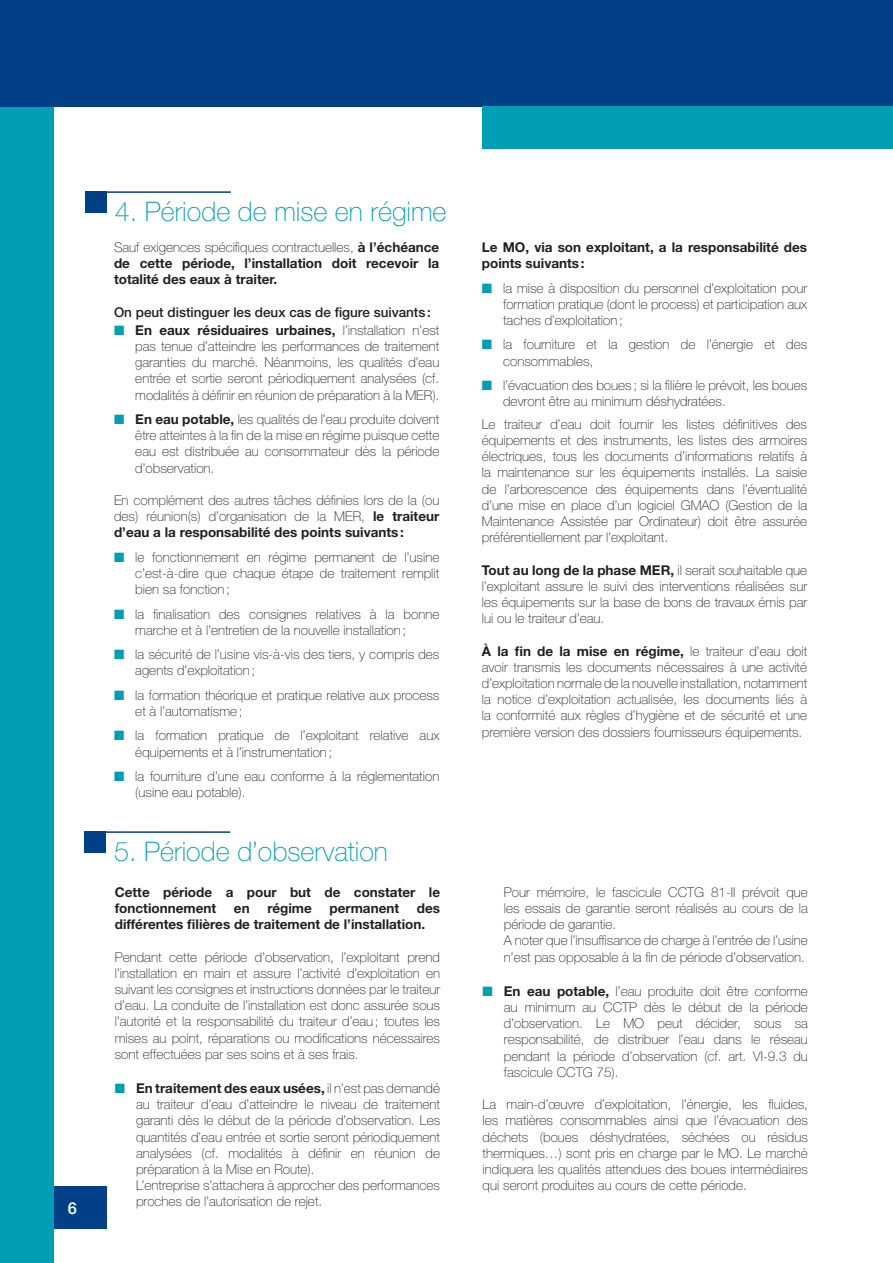
<style>
.page{position:relative;width:893px;height:1263px;background:#fff}
.page>*{position:absolute;margin:0;border:0;box-sizing:border-box;transform-origin:0 0}
.t1{font:100 27px "Helvetica Neue LT Std";color:#009eb4}
.t2{font:500 16.5px "Helvetica Neue LT Std";color:#fff}
.t3{font:100 13.5px/16.2px "Helvetica Neue LT Std";color:#231f20;text-align:justify}
.t4{font:700 13.5px/16.2px "Helvetica Neue LT Std";color:#231f20}
.t5{font:500 13.5px "Helvetica Neue LT Std";color:#231f20}
.s1{font-weight:100}
.s2{color:#009eb4}
.s3{font-weight:700}
</style>
<div class="page">
<div style="left:0;top:1186px;width:106px;height:43px;background:#014086"></div>
<div style="left:0;top:93px;width:53px;height:1170px;background:#009eb4"></div>
<div style="left:0;top:0;width:893px;height:106px;background:#014086"></div>
<div style="left:483px;top:106px;width:410px;height:43px;background:#009eb4"></div>
<div style="left:85px;top:191px;width:21px;height:22px;background:#014086"></div>
<hr style="left:86px;top:191px;width:145px;height:2px;background:#014086">
<div style="left:85px;top:831px;width:21px;height:22px;background:#014086"></div>
<hr style="left:86px;top:831px;width:144px;height:2px;background:#014086">
<p class="t2" style="left:68px;top:1198px;width:11px">6</p>
<h1 class="t1" style="left:115px;top:196px;width:333px">4. Période de mise en régime</h1>
<p class="t4" style="left:114px;top:239px;width:327px;text-align:justify"><span class="s1">Sauf exigences spécifiques contractuelles,</span> à l’échéance de cette période, l’installation doit recevoir la totalité des eaux à traiter.</p>
<p class="t5" style="left:114px;top:304px;width:318px">On peut distinguer les deux cas de figure suivants:</p>
<p class="t3" style="left:135px;top:322px;width:306px;text-indent:-21px"><span class="s2">■</span> <span class="s3">En eaux résiduaires urbaines,</span> l’installation n’est pas tenue d’atteindre les performances de traitement garanties du marché. Néanmoins, les qualités d’eau entrée et sortie seront périodiquement analysées (cf. modalités à définir en réunion de préparation à la MER).</p>
<p class="t3" style="left:135px;top:411px;width:306px;text-indent:-21px"><span class="s2">■</span> <span class="s3">En eau potable,</span> les qualités de l’eau produite doivent être atteintes à la fin de la mise en régime puisque cette eau est distribuée au consommateur dès la période d’observation.</p>
<p class="t3" style="left:114px;top:492px;width:327px">En complément des autres tâches définies lors de la (ou des) réunion(s) d’organisation de la MER, <span class="s3">le traiteur d’eau a la responsabilité des points suivants:</span></p>
<p class="t3" style="left:135px;top:549px;width:306px;text-indent:-21px"><span class="s2">■</span> le fonctionnement en régime permanent de l’usine c’est-à-dire que chaque étape de traitement remplit bien sa fonction;</p>
<p class="t3" style="left:135px;top:606px;width:306px;text-indent:-21px"><span class="s2">■</span> la finalisation des consignes relatives à la bonne marche et à l’entretien de la nouvelle installation;</p>
<p class="t3" style="left:135px;top:646px;width:306px;text-indent:-21px"><span class="s2">■</span> la sécurité de l’usine vis-à-vis des tiers, y compris des agents d’exploitation;</p>
<p class="t3" style="left:135px;top:687px;width:306px;text-indent:-21px"><span class="s2">■</span> la formation théorique et pratique relative aux process et à l’automatisme;</p>
<p class="t3" style="left:135px;top:727px;width:306px;text-indent:-21px"><span class="s2">■</span> la formation pratique de l’exploitant relative aux équipements et à l’instrumentation;</p>
<p class="t3" style="left:135px;top:768px;width:305px;text-indent:-21px"><span class="s2">■</span> la fourniture d’une eau conforme à la réglementation (usine eau potable).</p>
<h1 class="t1" style="left:114px;top:836px;width:275px">5. Période d’observation</h1>
<p class="t4" style="left:115px;top:883px;width:327px">Cette période a pour but de constater le fonctionnement</p>
<p class="t4" style="left:234px;top:900px;width:17px">en</p>
<p class="t4" style="left:267px;top:900px;width:46px">régime</p>
<p class="t4" style="left:329px;top:900px;width:71px">permanent</p>
<p class="t4" style="left:115px;top:900px;width:327px;text-indent:302px">des différentes filières de traitement de l’installation.</p>
<p class="t3" style="left:115px;top:949px;width:327px">Pendant cette période d’observation, l’exploitant prend l’installation en main et assure l’activité d’exploitation en suivant les consignes et instructions données par le traiteur d’eau. La conduite de l’installation est donc assurée sous l’autorité et la responsabilité du traiteur d’eau; toutes les mises au point, réparations ou modifications nécessaires sont effectuées par ses soins et à ses frais.</p>
<p class="t3" style="left:136px;top:1080px;width:306px;text-align:left;text-indent:-21px"><span class="s2">■</span> <span class="s3">En traitement des eaux usées,</span> il n’est pas demandé au traiteur d’eau d’atteindre le niveau de traitement garanti dès le début de la période d’observation. Les quantités d’eau entrée et sortie seront périodiquement analysées (cf. modalités à définir en réunion de préparation à la Mise en Route).<br>L’entreprise s’attachera à approcher des performances proches de l’autorisation de rejet.</p>
<p class="t4" style="left:482px;top:239px;width:327px">Le MO, via son exploitant, a la responsabilité des points suivants:</p>
<p class="t3" style="left:503px;top:280px;width:306px;text-indent:-21px"><span class="s2">■</span> la mise à disposition du personnel d’exploitation pour formation pratique (dont le process) et participation aux taches d’exploitation;</p>
<p class="t3" style="left:503px;top:336px;width:306px;text-indent:-21px"><span class="s2">■</span> la fourniture et la gestion de l’énergie et des consommables,</p>
<p class="t3" style="left:503px;top:377px;width:306px;text-indent:-21px"><span class="s2">■</span> l’évacuation des boues ; si la filière le prévoit, les boues devront être au minimum déshydratées.</p>
<p class="t3" style="left:482px;top:416px;width:327px">Le traiteur d’eau doit fournir les listes définitives des équipements et des instruments, les listes des armoires électriques, tous les documents d’informations relatifs à la maintenance sur les équipements installés. La saisie de l’arborescence des équipements dans l’éventualité d’une mise en place d’un logiciel GMAO (Gestion de la Maintenance Assistée par Ordinateur) doit être assurée préférentiellement par l’exploitant.</p>
<p class="t3" style="left:482px;top:562px;width:327px"><span class="s3">Tout au long de la phase MER,</span> il serait souhaitable que l’exploitant assure le suivi des interventions réalisées sur les équipements sur la base de bons de travaux émis par lui ou le traiteur d’eau.</p>
<p class="t3" style="left:482px;top:643px;width:327px"><span class="s3">À la fin de la mise en régime,</span> le traiteur d’eau doit avoir transmis les documents nécessaires à une activité d’exploitation normale de la nouvelle installation, notamment la notice d’exploitation actualisée, les documents liés à la conformité aux règles d’hygiène et de sécurité et une première version des dossiers fournisseurs équipements.</p>
<p class="t3" style="left:504px;top:884px;width:306px;text-align:left">Pour mémoire, le fascicule CCTG 81-II prévoit que les essais de garantie seront réalisés au cours de la période de garantie.<br>A noter que l’insuffisance de charge à l’entrée de l’usine n’est pas opposable à la fin de période d’observation.</p>
<p class="t3" style="left:504px;top:983px;width:306px;text-indent:-21px"><span class="s2">■</span> <span class="s3">En eau potable,</span> l’eau produite doit être conforme au minimum au CCTP dès le début de la période d’observation. Le MO peut décider, sous sa responsabilité, de distribuer l’eau dans le réseau pendant la période d’observation (cf. art. VI-9.3 du fascicule CCTG 75).</p>
<p class="t3" style="left:483px;top:1096px;width:327px">La main-d’œuvre d’exploitation, l’énergie, les fluides, les matières consommables ainsi que l’évacuation des déchets (boues déshydratées, séchées ou résidus thermiques…) sont pris en charge par le MO. Le marché indiquera les qualités attendues des boues intermédiaires qui seront produites au cours de cette période.</p>
</div>
